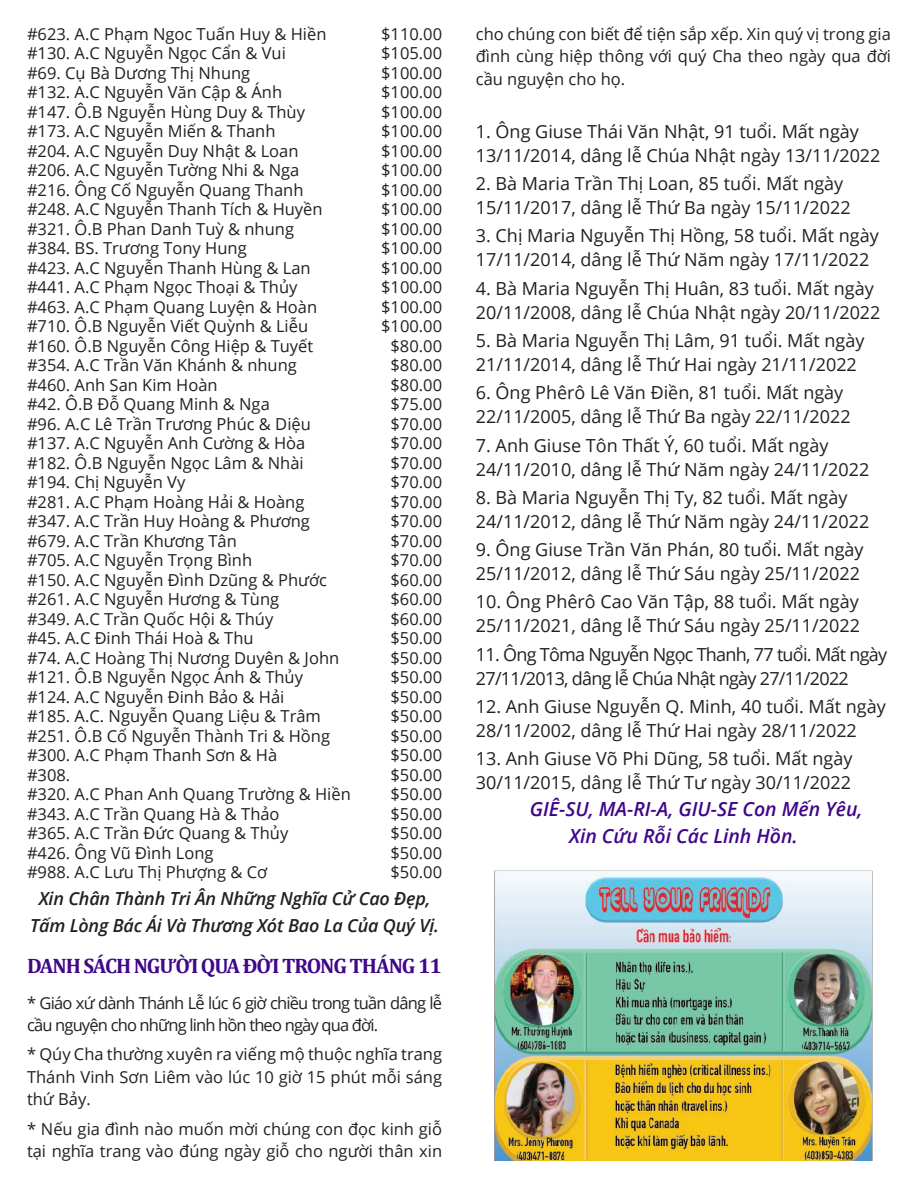
<style>
.page{position:relative;width:918px;height:1188px;background:#fff}
.page>*{position:absolute;margin:0;border:0;box-sizing:border-box;transform-origin:0 0}
.t1{font:700 21px "Cambria";letter-spacing:-.05em;color:#40068b}
.t2{font:italic 600 19.5px "Open Sans";color:#40068b}
.t3{font:18px/24px "Open Sans";color:#231f20}
.t4{font:18px/24px "Open Sans";letter-spacing:-.04em;color:#231f20}
.t5{font:italic 600 18px "Open Sans";letter-spacing:-.01em;color:#231f20}
.t6{font:16.5px/22.5px "Open Sans";color:#231f20;text-align:justify}
.t7{font:16.5px/22.5px "Open Sans";letter-spacing:-.05em;color:#231f20}
</style>
<div class="page">
<img style="left:494px;top:871px;width:378px;height:290px">
<p class="t6" style="left:27px;top:22px;width:301px">#623. A.C Phạm Ngoc Tuấn Huy &amp; Hiền</p>
<p class="t6" style="left:381px;top:22px;width:63px">$110.00</p>
<p class="t6" style="left:27px;top:41px;width:260px">#130. A.C Nguyễn Ngọc Cẩn &amp; Vui</p>
<p class="t6" style="left:381px;top:41px;width:63px">$105.00</p>
<p class="t6" style="left:27px;top:61px;width:225px">#69. Cụ Bà Dương Thị Nhung</p>
<p class="t6" style="left:381px;top:61px;width:63px">$100.00</p>
<p class="t6" style="left:27px;top:80px;width:257px">#132. A.C Nguyễn Văn Cập &amp; Ánh</p>
<p class="t6" style="left:381px;top:80px;width:63px">$100.00</p>
<p class="t6" style="left:27px;top:100px;width:280px">#147. Ô.B Nguyễn Hùng Duy &amp; Thùy</p>
<p class="t6" style="left:381px;top:100px;width:63px">$100.00</p>
<p class="t6" style="left:27px;top:119px;width:250px">#173. A.C Nguyễn Miến &amp; Thanh</p>
<p class="t6" style="left:381px;top:119px;width:63px">$100.00</p>
<p class="t6" style="left:27px;top:139px;width:273px">#204. A.C Nguyễn Duy Nhật &amp; Loan</p>
<p class="t6" style="left:381px;top:139px;width:63px">$100.00</p>
<p class="t6" style="left:27px;top:158px;width:274px">#206. A.C Nguyễn Tường Nhi &amp; Nga</p>
<p class="t6" style="left:381px;top:158px;width:63px">$100.00</p>
<p class="t6" style="left:27px;top:178px;width:278px">#216. Ông Cố Nguyễn Quang Thanh</p>
<p class="t6" style="left:381px;top:178px;width:63px">$100.00</p>
<p class="t6" style="left:27px;top:197px;width:297px">#248. A.C Nguyễn Thanh Tích &amp; Huyền</p>
<p class="t6" style="left:381px;top:197px;width:63px">$100.00</p>
<p class="t6" style="left:27px;top:217px;width:269px">#321. Ô.B Phan Danh Tuỳ &amp; nhung</p>
<p class="t6" style="left:381px;top:217px;width:63px">$100.00</p>
<p class="t6" style="left:27px;top:236px;width:221px">#384. BS. Trương Tony Hung</p>
<p class="t6" style="left:381px;top:236px;width:63px">$100.00</p>
<p class="t6" style="left:27px;top:256px;width:285px">#423. A.C Nguyễn Thanh Hùng &amp; Lan</p>
<p class="t6" style="left:381px;top:256px;width:63px">$100.00</p>
<p class="t6" style="left:27px;top:275px;width:272px">#441. A.C Phạm Ngọc Thoại &amp; Thủy</p>
<p class="t6" style="left:381px;top:275px;width:63px">$100.00</p>
<p class="t6" style="left:27px;top:295px;width:292px">#463. A.C Phạm Quang Luyện &amp; Hoàn</p>
<p class="t6" style="left:381px;top:295px;width:63px">$100.00</p>
<p class="t6" style="left:27px;top:314px;width:283px">#710. Ô.B Nguyễn Viết Quỳnh &amp; Liễu</p>
<p class="t6" style="left:381px;top:314px;width:63px">$100.00</p>
<p class="t6" style="left:27px;top:334px;width:288px">#160. Ô.B Nguyễn Công Hiệp &amp; Tuyết</p>
<p class="t6" style="left:391px;top:334px;width:53px">$80.00</p>
<p class="t6" style="left:27px;top:353px;width:271px">#354. A.C Trần Văn Khánh &amp; nhung</p>
<p class="t6" style="left:391px;top:353px;width:53px">$80.00</p>
<p class="t6" style="left:27px;top:373px;width:192px">#460. Anh San Kim Hoàn</p>
<p class="t6" style="left:391px;top:373px;width:53px">$80.00</p>
<p class="t6" style="left:27px;top:392px;width:244px">#42. Ô.B Đỗ Quang Minh &amp; Nga</p>
<p class="t6" style="left:391px;top:392px;width:53px">$75.00</p>
<p class="t6" style="left:27px;top:412px;width:285px">#96. A.C Lê Trần Trương Phúc &amp; Diệu</p>
<p class="t6" style="left:391px;top:412px;width:53px">$70.00</p>
<p class="t6" style="left:27px;top:431px;width:280px">#137. A.C Nguyễn Anh Cường &amp; Hòa</p>
<p class="t6" style="left:391px;top:431px;width:53px">$70.00</p>
<p class="t6" style="left:27px;top:451px;width:278px">#182. Ô.B Nguyễn Ngọc Lâm &amp; Nhài</p>
<p class="t6" style="left:391px;top:451px;width:53px">$70.00</p>
<p class="t6" style="left:27px;top:470px;width:160px">#194. Chị Nguyễn Vy</p>
<p class="t6" style="left:391px;top:470px;width:53px">$70.00</p>
<p class="t6" style="left:27px;top:490px;width:279px">#281. A.C Phạm Hoàng Hải &amp; Hoàng</p>
<p class="t6" style="left:391px;top:490px;width:53px">$70.00</p>
<p class="t6" style="left:27px;top:509px;width:284px">#347. A.C Trần Huy Hoàng &amp; Phương</p>
<p class="t6" style="left:391px;top:509px;width:53px">$70.00</p>
<p class="t6" style="left:27px;top:529px;width:211px">#679. A.C Trần Khương Tân</p>
<p class="t6" style="left:391px;top:529px;width:53px">$70.00</p>
<p class="t6" style="left:27px;top:548px;width:227px">#705. A.C Nguyễn Trọng Bình</p>
<p class="t6" style="left:391px;top:548px;width:53px">$70.00</p>
<p class="t6" style="left:27px;top:568px;width:302px">#150. A.C Nguyễn Đình Dzũng &amp; Phước</p>
<p class="t6" style="left:391px;top:568px;width:53px">$60.00</p>
<p class="t6" style="left:27px;top:587px;width:254px">#261. A.C Nguyễn Hương &amp; Tùng</p>
<p class="t6" style="left:391px;top:587px;width:53px">$60.00</p>
<p class="t6" style="left:27px;top:607px;width:248px">#349. A.C Trần Quốc Hội &amp; Thúy</p>
<p class="t6" style="left:391px;top:607px;width:53px">$60.00</p>
<p class="t6" style="left:27px;top:626px;width:228px">#45. A.C Đinh Thái Hoà &amp; Thu</p>
<p class="t6" style="left:391px;top:626px;width:53px">$50.00</p>
<p class="t6" style="left:27px;top:646px;width:314px">#74. A.C Hoàng Thị Nương Duyên &amp; John</p>
<p class="t6" style="left:391px;top:646px;width:53px">$50.00</p>
<p class="t6" style="left:27px;top:665px;width:278px">#121. Ô.B Nguyễn Ngọc Ánh &amp; Thủy</p>
<p class="t6" style="left:391px;top:665px;width:53px">$50.00</p>
<p class="t6" style="left:27px;top:685px;width:259px">#124. A.C Nguyễn Đinh Bảo &amp; Hải</p>
<p class="t6" style="left:391px;top:685px;width:53px">$50.00</p>
<p class="t6" style="left:27px;top:704px;width:295px">#185. A.C. Nguyễn Quang Liệu &amp; Trâm</p>
<p class="t6" style="left:391px;top:704px;width:53px">$50.00</p>
<p class="t6" style="left:27px;top:724px;width:305px">#251. Ô.B Cố Nguyễn Thành Tri &amp; Hồng</p>
<p class="t6" style="left:391px;top:724px;width:53px">$50.00</p>
<p class="t6" style="left:27px;top:743px;width:252px">#300. A.C Phạm Thanh Sơn &amp; Hà</p>
<p class="t6" style="left:391px;top:743px;width:53px">$50.00</p>
<p class="t6" style="left:27px;top:763px;width:45px">#308.</p>
<p class="t6" style="left:391px;top:763px;width:53px">$50.00</p>
<p class="t6" style="left:27px;top:782px;width:325px">#320. A.C Phan Anh Quang Trường &amp; Hiền</p>
<p class="t6" style="left:391px;top:782px;width:53px">$50.00</p>
<p class="t6" style="left:27px;top:802px;width:254px">#343. A.C Trần Quang Hà &amp; Thảo</p>
<p class="t6" style="left:391px;top:802px;width:53px">$50.00</p>
<p class="t6" style="left:27px;top:821px;width:263px">#365. A.C Trần Đức Quang &amp; Thủy</p>
<p class="t6" style="left:391px;top:821px;width:53px">$50.00</p>
<p class="t6" style="left:27px;top:841px;width:188px">#426. Ông Vũ Đình Long</p>
<p class="t6" style="left:391px;top:841px;width:53px">$50.00</p>
<p class="t6" style="left:27px;top:860px;width:242px">#988. A.C Lưu Thị Phượng &amp; Cơ</p>
<p class="t6" style="left:391px;top:860px;width:53px">$50.00</p>
<p class="t5" style="left:39px;top:886px;width:393px">Xin Chân Thành Tri Ân Những Nghĩa Cử Cao Đẹp,</p>
<p class="t5" style="left:30px;top:913px;width:411px">Tấm Lòng Bác Ái Và Thương Xót Bao La Của Quý Vị.</p>
<p class="t1" style="left:27px;top:951px;width:416px">DANH SÁCH NGƯỜI QUA ĐỜI TRONG THÁNG 11</p>
<p class="t7" style="left:27px;top:991px;width:417px">* Giáo xứ dành Thánh Lễ lúc 6 giờ chiều trong tuần dâng lễ cầu nguyện cho những linh hồn theo ngày qua đời.</p>
<p class="t6" style="left:27px;top:1043px;width:417px">* Qúy Cha thường xuyên ra viếng mộ thuộc nghĩa trang Thánh Vinh Sơn Liêm vào lúc 10 giờ 15 phút mỗi sáng thứ Bảy.</p>
<p class="t6" style="left:27px;top:1117px;width:417px">* Nếu gia đình nào muốn mời chúng con đọc kinh giỗ tại nghĩa trang vào đúng ngày giỗ cho người thân xin</p>
<p class="t6" style="left:476px;top:22px;width:417px">cho chúng con biết để tiện sắp xếp. Xin quý vị trong gia đình cùng hiệp thông với quý Cha theo ngày qua đời cầu nguyện cho họ.</p>
<p class="t3" style="left:476px;top:119px;width:406px">1. Ông Giuse Thái Văn Nhật, 91 tuổi. Mất ngày<br>13/11/2014, dâng lễ Chúa Nhật ngày 13/11/2022</p>
<p class="t3" style="left:476px;top:171px;width:376px">2. Bà Maria Trần Thị Loan, 85 tuổi. Mất ngày<br>15/11/2017, dâng lễ Thứ Ba ngày 15/11/2022</p>
<p class="t3" style="left:476px;top:223px;width:404px">3. Chị Maria Nguyễn Thị Hồng, 58 tuổi. Mất ngày<br>17/11/2014, dâng lễ Thứ Năm ngày 17/11/2022</p>
<p class="t3" style="left:476px;top:276px;width:406px">4. Bà Maria Nguyễn Thị Huân, 83 tuổi. Mất ngày<br>20/11/2008, dâng lễ Chúa Nhật ngày 20/11/2022</p>
<p class="t3" style="left:476px;top:328px;width:390px">5. Bà Maria Nguyễn Thị Lâm, 91 tuổi. Mất ngày<br>21/11/2014, dâng lễ Thứ Hai ngày 21/11/2022</p>
<p class="t3" style="left:476px;top:380px;width:376px">6. Ông Phêrô Lê Văn Điền, 81 tuổi. Mất ngày<br>22/11/2005, dâng lễ Thứ Ba ngày 22/11/2022</p>
<p class="t3" style="left:476px;top:433px;width:395px">7. Anh Giuse Tôn Thất Ý, 60 tuổi. Mất ngày<br>24/11/2010, dâng lễ Thứ Năm ngày 24/11/2022</p>
<p class="t3" style="left:476px;top:485px;width:395px">8. Bà Maria Nguyễn Thị Ty, 82 tuổi. Mất ngày<br>24/11/2012, dâng lễ Thứ Năm ngày 24/11/2022</p>
<p class="t3" style="left:476px;top:537px;width:389px">9. Ông Giuse Trần Văn Phán, 80 tuổi. Mất ngày<br>25/11/2012, dâng lễ Thứ Sáu ngày 25/11/2022</p>
<p class="t3" style="left:476px;top:589px;width:386px">10. Ông Phêrô Cao Văn Tập, 88 tuổi. Mất ngày<br>25/11/2021, dâng lễ Thứ Sáu ngày 25/11/2022</p>
<p class="t4" style="left:476px;top:642px;width:413px">11. Ông Tôma Nguyễn Ngọc Thanh, 77 tuổi. Mất ngày<br>27/11/2013, dâng lễ Chúa Nhật ngày 27/11/2022</p>
<p class="t3" style="left:476px;top:694px;width:412px">12. Anh Giuse Nguyễn Q. Minh, 40 tuổi. Mất ngày<br>28/11/2002, dâng lễ Thứ Hai ngày 28/11/2022</p>
<p class="t3" style="left:476px;top:746px;width:378px">13. Anh Giuse Võ Phi Dũng, 58 tuổi. Mất ngày<br>30/11/2015, dâng lễ Thứ Tư ngày 30/11/2022</p>
<p class="t2" style="left:530px;top:796px;width:334px">GIÊ-SU, MA-RI-A, GIU-SE Con Mến Yêu,</p>
<p class="t2" style="left:569px;top:823px;width:230px">Xin Cứu Rỗi Các Linh Hồn.</p>
</div>
